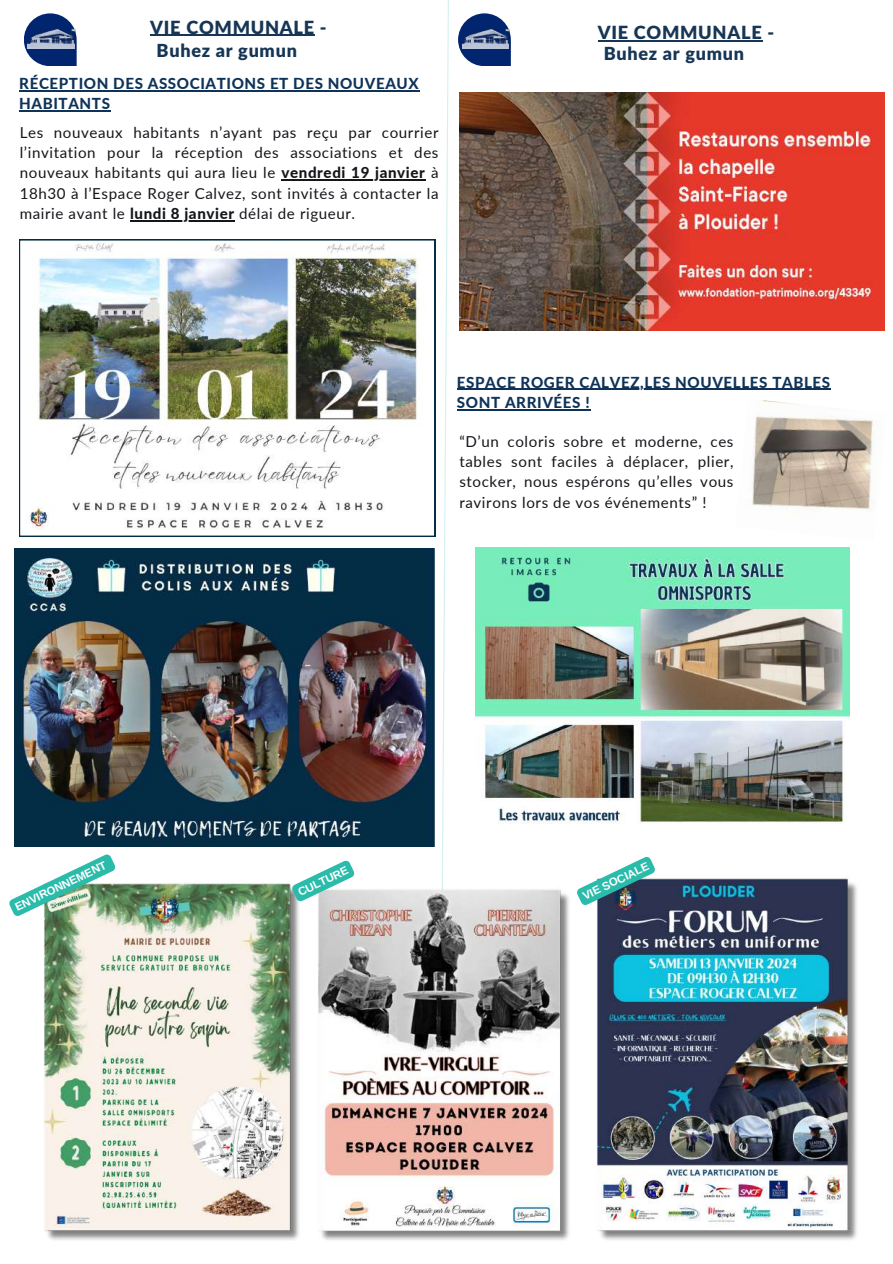
<style>
.page{position:relative;width:893px;height:1264px;background:#fff}
.page>*{position:absolute;margin:0;border:0;box-sizing:border-box;transform-origin:0 0}
.t1{font:900 18.15px "Lato Latin";letter-spacing:.04em;color:#173655}
.t2{font:900 18px "Lato Latin";letter-spacing:.04em;color:#173655}
.t3{font:15.15px/20.2px "Lato";letter-spacing:.04em;color:#14161a;text-align:justify}
.t4{font:800 15.15px/20.2px "Lato";letter-spacing:.04em;color:#0f3358}
.t5{font:700 11.4px "Arimo";color:#fff}
.s1{font-weight:800}
</style>
<div class="page">
<svg style="left:442px;top:0;width:7px;height:886px"></svg>
<hr style="left:150px;top:35px;width:165px;height:1px;background:#173655">
<svg style="left:24px;top:13px;width:53px;height:53px"></svg>
<img style="left:28px;top:18px;width:49px;height:30px">
<hr style="left:597px;top:40px;width:165px;height:1px;background:#173655">
<svg style="left:458px;top:13px;width:53px;height:53px"></svg>
<img style="left:462px;top:18px;width:49px;height:30px">
<img style="left:318px;top:886px;width:251px;height:354px">
<img style="left:597px;top:878px;width:260px;height:362px">
<img style="left:44px;top:883px;width:255px;height:357px">
<img style="left:15px;top:548px;width:420px;height:298px">
<img style="left:19px;top:239px;width:416px;height:297px">
<img style="left:752px;top:400px;width:122px;height:110px">
<img style="left:475px;top:547px;width:374px;height:277px">
<svg style="left:577px;top:857px;width:79px;height:49px"></svg>
<svg style="left:291px;top:860px;width:64px;height:42px"></svg>
<hr style="left:19px;top:90px;width:400px;height:1px;background:#0f3358">
<hr style="left:19px;top:110px;width:92px;height:1px;background:#0f3358">
<hr style="left:281px;top:179px;width:144px;height:2px;background:#14161a">
<hr style="left:130px;top:220px;width:105px;height:1px;background:#14161a">
<img style="left:9px;top:854px;width:108px;height:63px">
<hr style="left:457px;top:388px;width:187px;height:2px;background:#0f3358">
<hr style="left:644px;top:388px;width:186px;height:2px;background:#0f3358">
<hr style="left:457px;top:409px;width:124px;height:2px;background:#0f3358">
<svg style="left:581px;top:409px;width:9px;height:2px"></svg>
<img style="left:459px;top:93px;width:425px;height:237px">
<p class="t1" style="left:150px;top:19px;width:178px">VIE COMMUNALE -</p>
<p class="t1" style="left:597px;top:24px;width:178px">VIE COMMUNALE -</p>
<p class="t2" style="left:603px;top:46px;width:142px">Buhez ar gumun</p>
<p class="t2" style="left:157px;top:43px;width:142px">Buhez ar gumun</p>
<p class="t4" style="left:19px;top:73px;width:401px">RÉCEPTION DES ASSOCIATIONS ET DES NOUVEAUX<br>HABITANTS</p>
<p class="t3" style="left:20px;top:122px;width:420px">Les nouveaux habitants n’ayant pas reçu par courrier l’invitation pour la réception des associations et des nouveaux habitants qui aura lieu le <span class="s1">vendredi 19 janvier</span> à 18h30 à l’Espace Roger Calvez, sont invités à contacter la mairie avant le <span class="s1">lundi 8 janvier</span> délai de rigueur.</p>
<p class="t4" style="left:457px;top:371px;width:375px;line-height:20.9px">ESPACE ROGER CALVEZ,LES NOUVELLES TABLES<br>SONT ARRIVÉES !</p>
<p class="t3" style="left:459px;top:431px;width:275px">“D’un coloris sobre et moderne, ces tables sont faciles à déplacer, plier, stocker, nous espérons qu’elles vous ravirons lors de vos événements” !</p>
<p class="t5" style="left:13px;top:901px;width:101px;rotate:-26deg">ENVIRONNEMENT</p>
<p class="t5" style="left:296px;top:887px;width:56px;rotate:-26deg">CULTURE</p>
<p class="t5" style="left:580px;top:890px;width:73px;rotate:-26deg">VIE SOCIALE</p>
</div>
